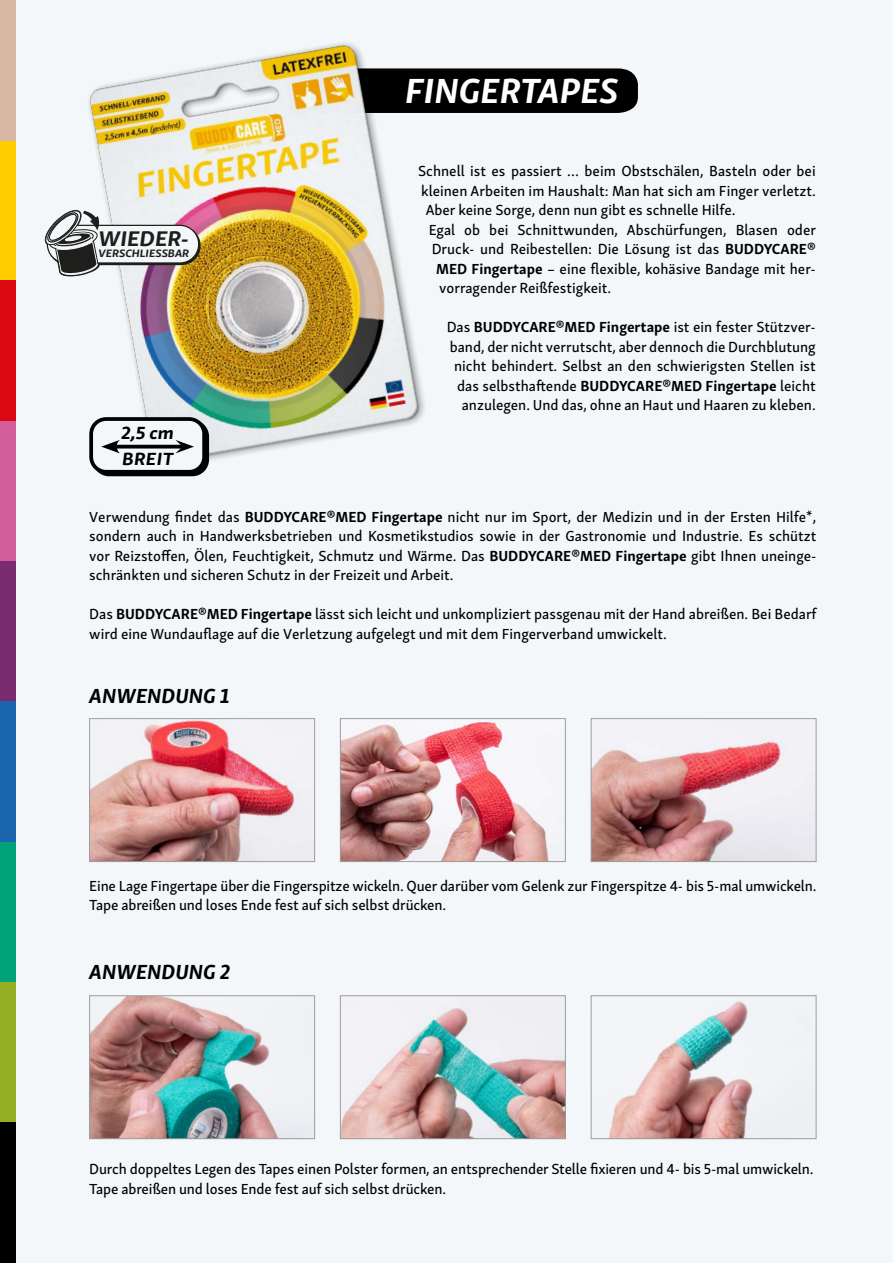
<style>
.page{position:relative;width:893px;height:1263px;background:#f4f7f9}
.page>*{position:absolute;margin:0;border:0;box-sizing:border-box;transform-origin:0 0}
.t1{font:italic 700 36px "Skolar Sans Latn";color:#fff;scale:1.05 1}
.t2{font:italic 700 21.9px "Skolar Sans Latn Ex";color:#1e1e1c}
.t3{font:italic 700 21px "Skolar Sans Latn";color:#000;scale:1.05 1}
.t4{font:italic 700 18.15px/25.5px "Skolar Sans Latn Ex";letter-spacing:.02em;color:#000}
.t5{font:15px/19.5px "Skolar Sans Latn Me";color:#000}
.t6{font:italic 700 11.1px "Skolar Sans Latn Ex";color:#1e1e1c}
.s1{font-family:"Skolar Sans Latn";font-weight:700}
</style>
<div class="page">
<img style="left:89px;top:718px;width:226px;height:144px">
<img style="left:340px;top:718px;width:226px;height:144px">
<img style="left:590px;top:718px;width:227px;height:144px">
<img style="left:89px;top:995px;width:226px;height:144px">
<img style="left:340px;top:995px;width:226px;height:144px">
<svg style="left:590px;top:995px;width:227px;height:144px"></svg>
<div style="left:460px;top:68px;width:178px;height:45px;background:#000"></div>
<img style="left:66px;top:43px;width:394px;height:434px">
<div style="left:92px;top:420px;width:117px;height:56px;border:4px solid #000;border-radius:15px"></div>
<div style="left:91px;top:419px;width:113px;height:53px;background:#f4f7f9;border-radius:15px"></div>
<div style="left:89px;top:417px;width:117px;height:57px;border:4px solid #000;border-radius:15px"></div>
<hr style="left:113px;top:445px;width:69px;height:3px;background:#000">
<svg style="left:101px;top:440px;width:19px;height:13px"></svg>
<svg style="left:175px;top:440px;width:19px;height:13px"></svg>
<div style="left:47px;top:225px;width:152px;height:38px;background:#f4f7f9;border-radius:19px"></div>
<div style="left:47px;top:225px;width:152px;height:39px;border:1px solid #1e1e1c;border-radius:19px"></div>
<svg style="left:44px;top:209px;width:56px;height:67px"></svg>
<div style="left:0;top:140px;width:16px;height:141px;background:#fc0"></div>
<div style="left:0;top:281px;width:16px;height:140px;background:#db0812"></div>
<div style="left:0;top:421px;width:16px;height:140px;background:#d25e9b"></div>
<div style="left:0;top:561px;width:16px;height:141px;background:#792c6f"></div>
<div style="left:0;top:702px;width:16px;height:140px;background:#1a67b0"></div>
<div style="left:0;top:842px;width:16px;height:140px;background:#00a27a"></div>
<div style="left:0;top:982px;width:16px;height:141px;background:#96ae23"></div>
<div style="left:0;top:0;width:16px;height:140px;background:#d8b8a2"></div>
<div style="left:0;top:1123px;width:16px;height:140px;background:#000"></div>
<h2 class="t2" style="left:98px;top:221px;width:92px">WIEDER-</h2>
<p class="t6" style="left:98px;top:244px;width:92px">VERSCHLIESSBAR</p>
<p class="t4" style="left:121px;top:419px;width:55px">2,5 cm<br>BREIT</p>
<h1 class="t1" style="left:405px;top:62px;width:205px">FINGERTAPES</h1>
<p class="t5" style="left:418px;top:160px;width:399px">Schnell ist es passiert … beim Obstschälen, Basteln oder bei</p>
<p class="t5" style="left:421px;top:180px;width:396px">kleinen Arbeiten im Haushalt: Man hat sich am Finger verletzt.</p>
<p class="t5" style="left:426px;top:199px;width:311px">Aber keine Sorge, denn nun gibt es schnelle Hilfe.</p>
<p class="t5" style="left:429px;top:219px;width:389px">Egal ob bei Schnittwunden, Abschürfungen, Blasen oder</p>
<p class="t5" style="left:432px;top:238px;width:386px">Druck- und Reibestellen: Die Lösung ist das <span class="s1">BUDDYCARE®</span></p>
<p class="t5" style="left:436px;top:258px;width:381px"><span class="s1">MED Fingertape</span> – eine flexible, kohäsive Bandage mit her-</p>
<p class="t5" style="left:439px;top:277px;width:173px">vorragender Reißfestigkeit.</p>
<p class="t5" style="left:447px;top:316px;width:371px;text-align:right">Das <span class="s1">BUDDYCARE®MED Fingertape</span> ist ein fester Stützver&shy;band, der nicht verrutscht, aber dennoch die Durchblutung nicht behindert. Selbst an den schwierigsten Stellen ist das selbsthaftende <span class="s1">BUDDYCARE®MED Fingertape</span> leicht anzulegen. Und das, ohne an Haut und Haaren zu kleben.</p>
<p class="t5" style="left:89px;top:506px;width:729px;text-align:justify">Verwendung findet das <span class="s1">BUDDYCARE®MED Fingertape</span> nicht nur im Sport, der Medizin und in der Ersten Hilfe*, sondern auch in Handwerksbetrieben und Kosmetikstudios sowie in der Gastronomie und Industrie. Es schützt vor Reizstoffen, Ölen, Feuchtigkeit, Schmutz und Wärme. Das <span class="s1">BUDDYCARE®MED Fingertape</span> gibt Ihnen uneinge&shy;schränkten und sicheren Schutz in der Freizeit und Arbeit.</p>
<p class="t5" style="left:89px;top:603px;width:729px">Das <span class="s1">BUDDYCARE®MED Fingertape</span> lässt sich leicht und unkompliziert passgenau mit der Hand abreißen. Bei Bedarf wird eine Wundauflage auf die Verletzung aufgelegt und mit dem Fingerverband umwickelt.</p>
<h3 class="t3" style="left:89px;top:679px;width:135px">ANWENDUNG 1</h3>
<p class="t5" style="left:89px;top:874px;width:729px">Eine Lage Fingertape über die Fingerspitze wickeln. Quer darüber vom Gelenk zur Fingerspitze 4- bis 5-mal umwickeln.<br>Tape abreißen und loses Ende fest auf sich selbst drücken.</p>
<h3 class="t3" style="left:89px;top:955px;width:136px">ANWENDUNG 2</h3>
<p class="t5" style="left:89px;top:1158px;width:726px">Durch doppeltes Legen des Tapes einen Polster formen, an entsprechender Stelle fixieren und 4- bis 5-mal umwickeln.<br>Tape abreißen und loses Ende fest auf sich selbst drücken.</p>
</div>
